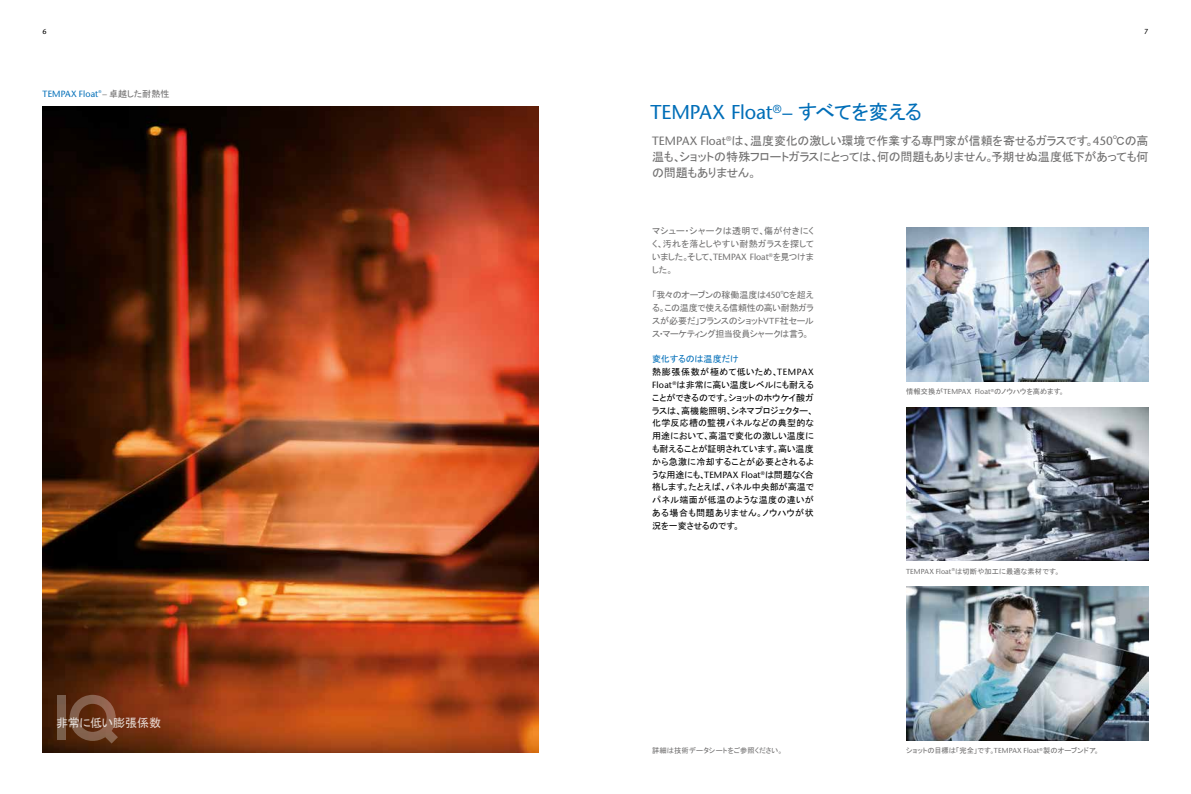
<style>
.page{position:relative;width:1191px;height:794px;background:#fff}
.page>*{position:absolute;margin:0;border:0;box-sizing:border-box;transform-origin:0 0}
.t1{font:20px "Stone Sans";letter-spacing:-.005em;color:#006eb8}
.t2{font:12px/16px "MS P Gothic";letter-spacing:-.025em;color:#706f6f;text-align:justify}
.t3{font:12px "MS P Gothic";letter-spacing:-.015em;color:#fff}
.t4{font:9px/12.8px "MS P Gothic";letter-spacing:.01em;color:#000}
.t5{font:9px/12.8px "MS P Gothic";letter-spacing:-.01em;color:#706f6f;text-align:justify}
.t6{font:9px "Stone Sans";letter-spacing:.01em;color:#006eb8}
.t7{font:7.2px "MS P Gothic";letter-spacing:.01em;color:#706f6f}
.t8{font:7.2px "Stone Sans";color:#000}
.t9{font:4px "Stone Sans";color:#006eb8}
.s1{font-family:"Stone Sans"}
.s2{font-family:"MS P Gothic"}
.s3{color:#006eb8}
</style>
<div class="page">
<img style="left:43px;top:106px;width:496px;height:646px">
<img style="left:906px;top:228px;width:242px;height:154px">
<img style="left:906px;top:407px;width:242px;height:154px">
<img style="left:906px;top:586px;width:242px;height:154px">
<div style="left:57px;top:695px;width:9px;height:45px;background:#7a5e4c"></div>
<svg style="left:70px;top:695px;width:48px;height:48px;background:#72442b"></svg>
<p class="t8" style="left:43px;top:27px;width:6px">6</p>
<p class="t8" style="left:1144px;top:27px;width:6px">7</p>
<p class="t6" style="left:43px;top:89px;width:57px">TEMPAX Float</p>
<p class="t9" style="left:99px;top:90px;width:5px">®</p>
<p class="t5" style="left:103px;top:88px;width:68px"><span class="s1">–</span> 卓越した耐熱性</p>
<h2 class="t3" style="left:56px;top:717px;width:107px">非常に低い膨張係数</h2>
<h1 class="t1" style="left:650px;top:100px;width:273px">TEMPAX Float<sup>®</sup>– <span class="s2">すべてを変える</span></h1>
<h2 class="t2" style="left:652px;top:133px;width:498px"><span class="s1">TEMPAX Float</span><sup>®</sup>は、温度変化の激しい環境で作業する専門家が信頼を寄せるガラスです。<span class="s1">450</span>℃の高温も、ショットの特殊フロートガラスにとっては、何の問題もありません。予期せぬ温度低下があっても何の問題もありません。</h2>
<p class="t5" style="left:652px;top:225px;width:163px">マシュー・シャークは透明で、傷が付きにくく、汚れを落としやすい耐熱ガラスを探していました。そして、<span class="s1">TEMPAX Float</span><sup>®</sup>を見つけました。</p>
<p class="t5" style="left:652px;top:289px;width:163px">「我々のオーブンの稼働温度は<span class="s1">450</span>℃を超える。この温度で使える信頼性の高い耐熱ガラスが必要だ」フランスのショットVTF社セールス・マーケティング担当役員シャークは言う。</p>
<p class="t4" style="left:652px;top:353px;width:163px"><span class="s3">変化するのは温度だけ<br></span>熱膨張係数が極めて低いため、<span class="s1">TEMPAX<br>Float</span><sup>®</sup>は非常に高い温度レベルにも耐えることができるのです。ショットのホウケイ酸ガラスは、高機能照明、シネマプロジェクター、化学反応槽の監視パネルなどの典型的な用途において、高温で変化の激しい温度にも耐えることが証明されています。高い温度から急激に冷却することが必要とされるような用途にも、<span class="s1">TEMPAX Float</span><sup>®</sup>は問題なく合格します。たとえば、パネル中央部が高温でパネル端面が低温のような温度の違いがある場合も問題ありません。ノウハウが状況を一変させるのです。</p>
<p class="t7" style="left:652px;top:747px;width:132px">詳細は技術データシートをご参照ください。</p>
<p class="t7" style="left:906px;top:388px;width:160px">情報交換が<span class="s1">TEMPAX Float</span><sup>®</sup>のノウハウを高めます。</p>
<p class="t7" style="left:906px;top:567px;width:155px"><span class="s1">TEMPAX Float</span><sup>®</sup>は切断や加工に最適な素材です。</p>
<p class="t7" style="left:906px;top:747px;width:195px">ショットの目標は「完全」です。<span class="s1">TEMPAX Float</span><sup>®</sup>製のオーブンドア。</p>
</div>
